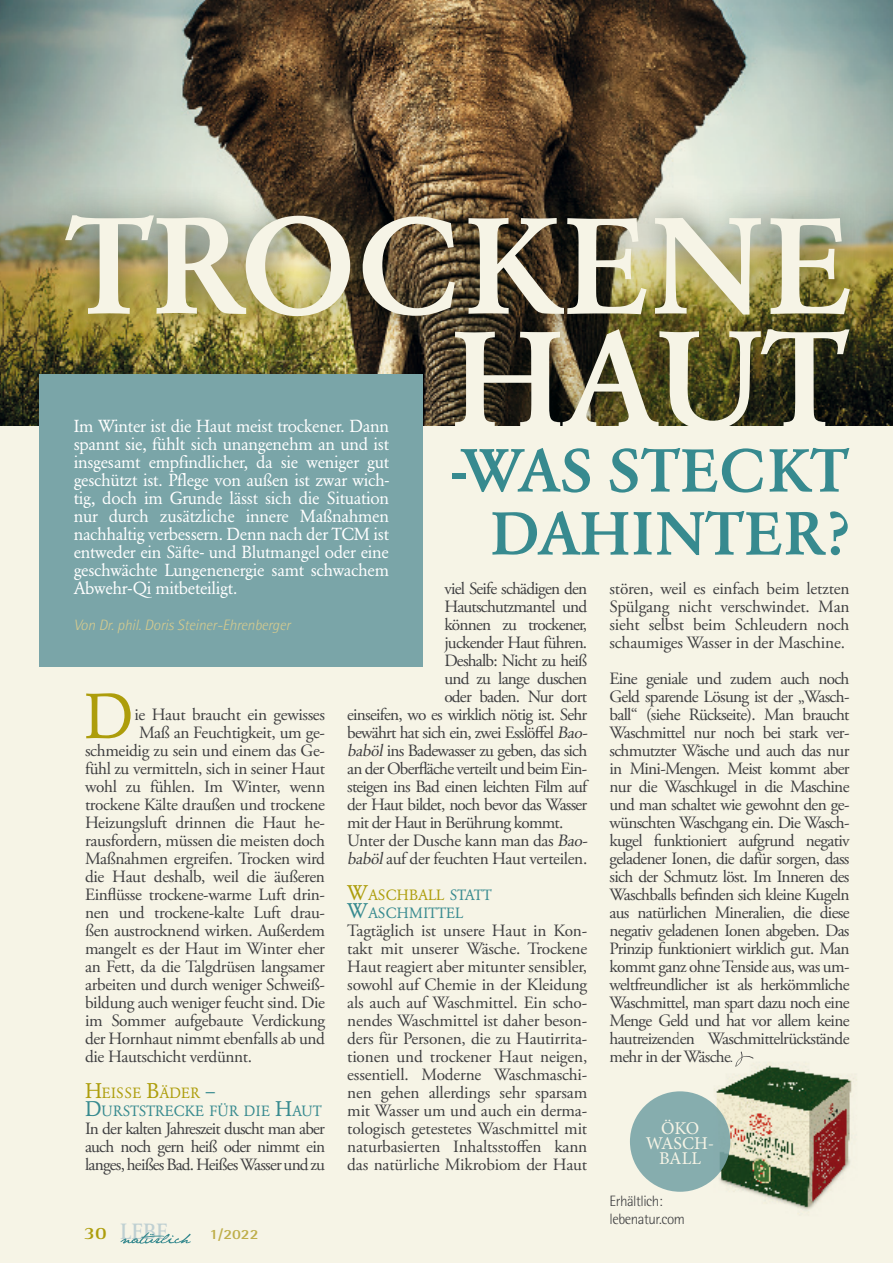
<style>
.page{position:relative;width:893px;height:1263px;background:#f6f4e6}
.page>*{position:absolute;margin:0;border:0;box-sizing:border-box;transform-origin:0 0}
.fließtext{font:500 135px "Garamond BQ";letter-spacing:-.005em;color:#f6f4e6}
.t1{font:63px "Garamond BQ";color:#ad9d0b}
.fließtext-2{font:500 60px/63px "Garamond BQ";letter-spacing:-.01em;color:#378a8f;text-align:right}
.t2{font:700 23.1px "Rotis Serif";color:#bfd0d2;scale:.91 1}
.t3{font:18px "Minion Pro";letter-spacing:-.005em;color:#f6f4e6}
.fließtext-3{font:17.25px/18px "Adobe Garamond Pro";letter-spacing:-.02em;color:#3e3e40;text-align:justify}
.fließtext-4{font:17.25px "Adobe Garamond Pro";letter-spacing:-.045em;color:#3e3e40}
.fließtext-5{font:17.25px/18px "Garamond BQ";letter-spacing:-.02em;color:#fff;text-align:justify}
.fließtext-6{font:italic 300 15px "AT Rotis Semi Sans";letter-spacing:-.005em;color:#d6cb8f}
.fließtext-7{font:300 15px "AT Rotis Semi Sans";letter-spacing:-.03em;color:#3e3e40}
.fließtext-8{font:14.7px/18px "Garamond BQ";letter-spacing:-.015em;color:#378a8f}
.fließtext-9{font:14.7px "Garamond BQ";letter-spacing:.005em;color:#378a8f}
.fließtext-10{font:14.7px "Garamond BQ";letter-spacing:.03em;color:#ad9d0b}
.t4{font:700 14.1px "AT Rotis Semi Sans";color:#beae49;scale:1.18 1}
.s1{font-style:italic}
.s2{font-size:21px;color:#ad9d0b}
.s3{color:#ad9d0b}
.s4{font-size:21px}
.s5{font-family:"AT Rotis Semi Sans";font-weight:300;font-size:15px}
.s6{font-size:21px;color:#378a8f}
.s7{font-size:17.85px;color:#ad9d0b}
</style>
<div class="page">
<img style="left:0;top:0;width:893px;height:426px">
<div style="left:35px;top:183px;width:845px;height:279px;background:#000f01;opacity:.6"></div>
<div style="left:0;top:427px;width:893px;height:254px;background:#f6f4e6"></div>
<svg style="left:120px;top:1232px;width:71px;height:12px"></svg>
<div style="left:40px;top:374px;width:383px;height:293px;background:#7aa5a8"></div>
<img style="left:687px;top:1051px;width:167px;height:163px">
<div style="left:630px;top:1091px;width:100px;height:101px;background:#86adae;border-radius:50%"></div>
<p class="fließtext" style="left:65px;top:188px;width:788px">TROCKENE</p>
<p class="fließtext" style="left:451px;top:302px;width:402px">HAUT</p>
<p class="fließtext-5" style="left:74px;top:417px;width:317px">Im Winter ist die Haut meist trockener. Dann spannt sie, fühlt sich unangenehm an und ist insgesamt empfindlicher, da sie weniger gut geschützt ist. Pflege von außen ist zwar wich&shy;tig, doch im Grunde lässt sich die Situation nur durch zusätzliche innere Maßnahmen nachhaltig verbessern. Denn nach der TCM ist entweder ein Säfte- und Blutmangel oder eine geschwächte Lungenenergie samt schwachem Abwehr-Qi mitbeteiligt.</p>
<p class="fließtext-6" style="left:74px;top:616px;width:218px">Von Dr. phil. Doris Steiner-Ehrenberger</p>
<p class="fließtext-2" style="left:451px;top:440px;width:401px">-WAS STECKT<br>DAHINTER?</p>
<p class="fließtext-4" style="left:444px;top:578px;width:144px">viel Seife schädigen den</p>
<p class="fließtext-4" style="left:444px;top:596px;width:144px">Hautschutzmantel und</p>
<p class="fließtext-4" style="left:444px;top:614px;width:144px">können zu trockener,</p>
<p class="fließtext-4" style="left:444px;top:632px;width:144px">juckender Haut führen.</p>
<p class="fließtext-4" style="left:444px;top:650px;width:144px">Deshalb: Nicht zu heiß</p>
<p class="fließtext-4" style="left:444px;top:668px;width:144px">und zu lange duschen</p>
<p class="fließtext-4" style="left:444px;top:686px;width:144px">oder baden. Nur dort</p>
<p class="fließtext-4" style="left:347px;top:704px;width:242px">einseifen, wo es wirklich nötig ist. Sehr</p>
<p class="fließtext-4" style="left:347px;top:722px;width:245px">bewährt hat sich ein, zwei Esslöffel <span class="s1">Bao-</span></p>
<p class="fließtext-4" style="left:347px;top:740px;width:241px"><span class="s1">baböl</span>ins Badewasser zu geben, das sich</p>
<p class="fließtext-4" style="left:347px;top:758px;width:242px">an der Oberfläche verteilt und beim Ein-</p>
<p class="fließtext-4" style="left:347px;top:776px;width:242px">steigen ins Bad einen leichten Film auf</p>
<p class="fließtext-4" style="left:347px;top:794px;width:241px">der Haut bildet, noch bevor das Wasser</p>
<p class="fließtext-4" style="left:347px;top:812px;width:218px">mit der Haut in Berührung kommt.</p>
<p class="fließtext-3" style="left:347px;top:832px;width:245px">Unter der Dusche kann man das <span class="s1">Bao&shy;baböl</span>auf der feuchten Haut verteilen.</p>
<p class="fließtext-8" style="left:347px;top:886px;width:146px"><span class="s2">W</span><span class="s3">ASCHBALL</span> STATT<br><span class="s4">W</span>ASCHMITTEL</p>
<p class="fließtext-3" style="left:347px;top:922px;width:242px">Tagtäglich ist unsere Haut in Kon&shy;takt mit unserer Wäsche. Trockene Haut reagiert aber mitunter sensibler, sowohl auf Chemie in der Kleidung als auch auf Waschmittel. Ein scho&shy;nendes Waschmittel ist daher beson&shy;ders für Personen, die zu Hautirrita&shy;tionen und trockener Haut neigen, essentiell. Moderne Waschmaschi&shy;nen gehen allerdings sehr sparsam mit Wasser um und auch ein derma&shy;tologisch getestetes Waschmittel mit naturbasierten Inhaltsstoffen kann das natürliche Mikrobiom der Haut</p>
<p class="fließtext-3" style="left:609px;top:580px;width:242px">stören, weil es einfach beim letzten Spülgang nicht verschwindet. Man sieht selbst beim Schleudern noch schaumiges Wasser in der Maschine.</p>
<p class="fließtext-3" style="left:609px;top:670px;width:242px">Eine geniale und zudem auch noch Geld sparende Lösung ist der „Wasch&shy;ball“ (siehe Rückseite). Man braucht Waschmittel nur noch bei stark ver&shy;schmutzter Wäsche und auch das nur in Mini-Mengen. Meist kommt aber nur die Waschkugel in die Maschine und man schaltet wie gewohnt den ge&shy;wünschten Waschgang ein. Die Wasch&shy;kugel funktioniert aufgrund negativ geladener Ionen, die dafür sorgen, dass sich der Schmutz löst. Im Inneren des Waschballs befinden sich kleine Kugeln aus natürlichen Mineralien, die diese negativ geladenen Ionen abgeben. Das Prinzip funktioniert wirklich gut. Man kommt ganz ohne Tenside aus, was um&shy;weltfreundlicher ist als herkömmliche Waschmittel, man spart dazu noch eine Menge Geld und hat vor allem keine hautreizenden Waschmittelrückstände mehr in der Wäsche<span class="s5">.</span></p>
<p class="t1" style="left:84px;top:680px;width:51px">D</p>
<p class="fließtext-3" style="left:135px;top:706px;width:192px">ie Haut braucht ein gewisses</p>
<p class="fließtext-3" style="left:139px;top:724px;width:188px">Maß an Feuchtigkeit, um ge-</p>
<p class="fließtext-3" style="left:85px;top:742px;width:242px">schmeidig zu sein und einem das Ge-</p>
<p class="fließtext-3" style="left:85px;top:760px;width:242px">fühl zu vermitteln, sich in seiner Haut</p>
<p class="fließtext-3" style="left:85px;top:778px;width:241px">wohl zu fühlen. Im Winter, wenn</p>
<p class="fließtext-3" style="left:85px;top:796px;width:241px">trockene Kälte draußen und trockene</p>
<p class="fließtext-3" style="left:85px;top:814px;width:242px">Heizungsluft drinnen die Haut he-</p>
<p class="fließtext-3" style="left:85px;top:832px;width:242px">rausfordern, müssen die meisten doch</p>
<p class="fließtext-3" style="left:85px;top:850px;width:241px">Maßnahmen ergreifen. Trocken wird</p>
<p class="fließtext-3" style="left:85px;top:868px;width:241px">die Haut deshalb, weil die äußeren</p>
<p class="fließtext-3" style="left:85px;top:886px;width:242px">Einflüsse trockene-warme Luft drin-</p>
<p class="fließtext-3" style="left:85px;top:904px;width:242px">nen und trockene-kalte Luft drau-</p>
<p class="fließtext-3" style="left:85px;top:922px;width:241px">ßen austrocknend wirken. Außerdem</p>
<p class="fließtext-3" style="left:85px;top:940px;width:241px">mangelt es der Haut im Winter eher</p>
<p class="fließtext-3" style="left:85px;top:958px;width:241px">an Fett, da die Talgdrüsen langsamer</p>
<p class="fließtext-3" style="left:85px;top:976px;width:242px">arbeiten und durch weniger Schweiß-</p>
<p class="fließtext-3" style="left:85px;top:994px;width:241px">bildung auch weniger feucht sind. Die</p>
<p class="fließtext-3" style="left:85px;top:1012px;width:242px">im Sommer aufgebaute Verdickung</p>
<p class="fließtext-3" style="left:85px;top:1030px;width:241px">der Hornhaut nimmt ebenfalls ab und</p>
<p class="fließtext-3" style="left:85px;top:1048px;width:169px">die Hautschicht verdünnt.</p>
<p class="fließtext-10" style="left:85px;top:1084px;width:132px"><span class="s4">H</span>EISSE <span class="s4">B</span>ÄDER <span class="s6">–</span></p>
<p class="fließtext-9" style="left:85px;top:1102px;width:238px"><span class="s4">D</span>URSTSTRECKE FÜR DIE <span class="s4">H</span>AUT</p>
<p class="fließtext-3" style="left:85px;top:1120px;width:242px">In der kalten Jahreszeit duscht man aber auch noch gern heiß oder nimmt ein langes, heißes Bad. Heißes Wasser und zu</p>
<p class="t3" style="left:661px;top:1116px;width:40px">ÖKO</p>
<p class="t3" style="left:646px;top:1131px;width:70px">WASCH-</p>
<p class="t3" style="left:659px;top:1146px;width:43px">BALL</p>
<p class="t2" style="left:83px;top:1218px;width:94px"><span class="s7">30</span> LEBE</p>
<p class="t4" style="left:209px;top:1226px;width:43px">1/2022</p>
<p class="fließtext-7" style="left:609px;top:1192px;width:55px">Erhältlich:</p>
<p class="fließtext-7" style="left:609px;top:1210px;width:77px">lebenatur.com</p>
</div>
